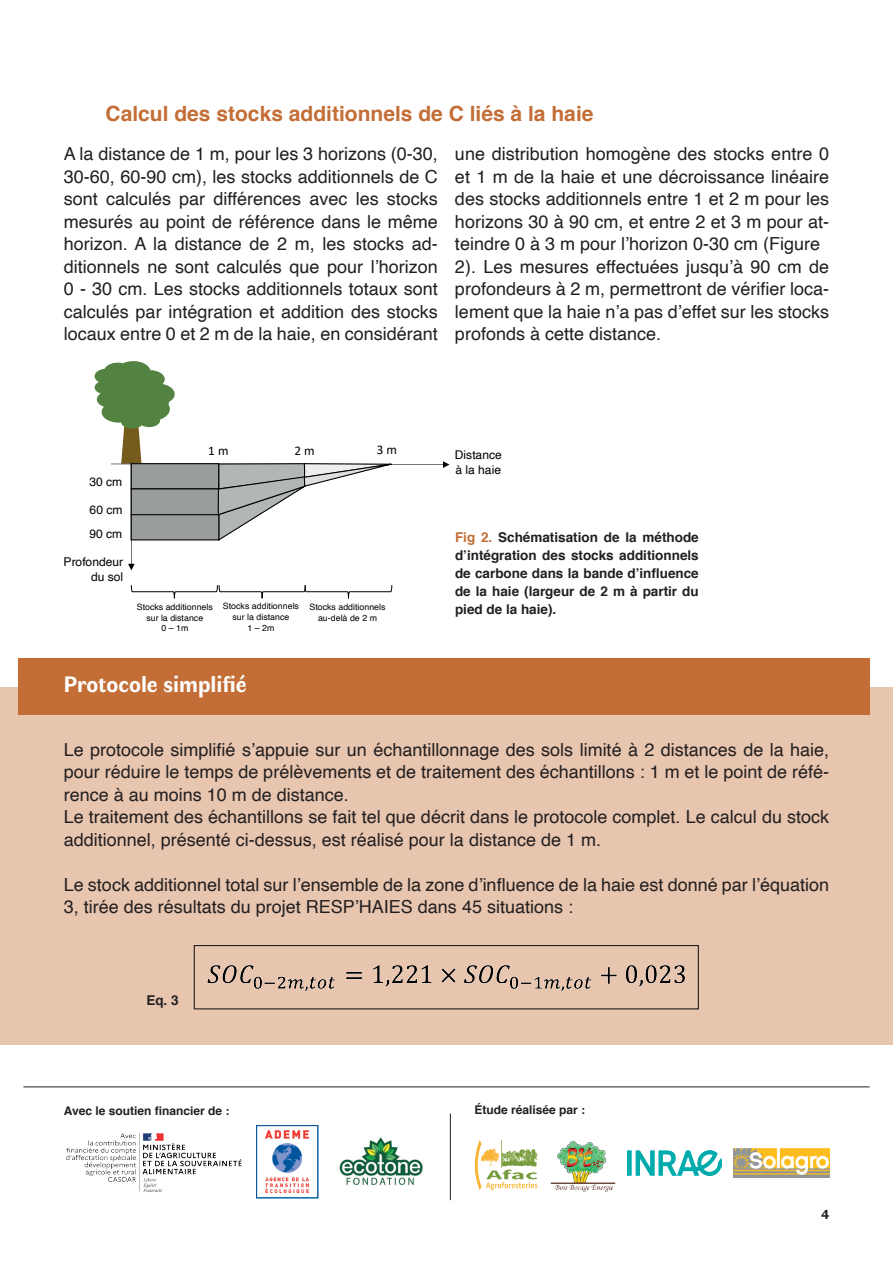
<style>
.page{position:relative;width:893px;height:1263px;background:#fff}
.page>*{position:absolute;margin:0;border:0;box-sizing:border-box;transform-origin:0 0}
.t1{font:700 22.5px "Faune Text";color:#fff}
.t2{font:700 21px "Helvetica";color:#c36e36}
.t3{font:18px/22.5px "Helvetica";color:#231f20}
.t4{font:700 13.5px/18px "Helvetica";color:#231f20;text-align:justify}
.t5{font:700 13.5px "Faune Text";color:#231f20}
.t6{font:13.2px "Calibri";color:#000001}
.t7{font:700 12px "Helvetica";color:#231f20}
.t8{font:12px/14.2px "Helvetica";color:#000001}
.t9{font:8.7px/10.9px "Helvetica";letter-spacing:.005em;color:#000001;text-align:center}
.s1{color:#c36e36}
</style>
<div class="page">
<div style="left:0;top:688px;width:893px;height:357px;background:#e7c5af"></div>
<div style="left:18px;top:658px;width:852px;height:56px;background:#c36e36"></div>
<img style="left:207px;top:965px;width:478px;height:26px">
<div style="left:194px;top:945px;width:505px;height:64px;border:1px solid #231f20"></div>
<hr style="left:23px;top:1086px;width:847px;height:1px;background:#231f20">
<img style="left:66px;top:1133px;width:176px;height:59px">
<img style="left:339px;top:1137px;width:84px;height:48px">
<img style="left:734px;top:1149px;width:95px;height:28px">
<img style="left:474px;top:1140px;width:64px;height:51px">
<img style="left:550px;top:1141px;width:66px;height:51px">
<img style="left:627px;top:1151px;width:94px;height:24px">
<hr style="left:450px;top:1113px;width:1px;height:87px;background:#231f20">
<img style="left:256px;top:1125px;width:62px;height:73px">
<svg style="left:131px;top:585px;width:261px;height:14px"></svg>
<svg style="left:94px;top:361px;width:356px;height:209px"></svg>
<p class="t2" style="left:106px;top:97px;width:489px">Calcul des stocks additionnels de C liés à la haie</p>
<p class="t3" style="left:64px;top:143px;width:376px;text-align:justify">A la distance de 1 m, pour les 3 horizons (0-30, 30-60, 60-90 cm), les stocks additionnels de C sont calculés par différences avec les stocks mesurés au point de référence dans le même horizon. A la distance de 2 m, les stocks ad&shy;ditionnels ne sont calculés que pour l’horizon 0 - 30 cm. Les stocks additionnels totaux sont calculés par intégration et addition des stocks locaux entre 0 et 2 m de la haie, en considérant</p>
<p class="t3" style="left:455px;top:143px;width:376px">une distribution homogène des stocks entre 0 et 1 m de la haie et une décroissance linéaire des stocks additionnels entre 1 et 2 m pour les horizons 30 à 90 cm, et entre 2 et 3 m pour at&shy;teindre 0 à 3 m pour l’horizon 0-30 cm (Figure 2). Les mesures effectuées jusqu’à 90 cm de profondeurs à 2 m, permettront de vérifier loca&shy;lement que la haie n’a pas d’effet sur les stocks profonds à cette distance.</p>
<p class="t8" style="left:89px;top:475px;width:34px">30 cm</p>
<p class="t8" style="left:89px;top:498px;width:35px;line-height:24.2px">60 cm<br>90 cm</p>
<p class="t8" style="left:64px;top:555px;width:61px;text-align:right">Profondeur du sol</p>
<p class="t6" style="left:208px;top:441px;width:22px">1 m</p>
<p class="t6" style="left:294px;top:441px;width:22px">2 m</p>
<p class="t6" style="left:377px;top:440px;width:22px">3 m</p>
<p class="t9" style="left:137px;top:601px;width:78px">Stocks additionnels sur la distance<br>0 – 1m</p>
<p class="t9" style="left:223px;top:601px;width:78px">Stocks additionnels sur la distance<br>1 – 2m</p>
<p class="t9" style="left:309px;top:601px;width:78px">Stocks additionnels au-delà de 2 m</p>
<p class="t1" style="left:64px;top:668px;width:184px">Protocole simplifié</p>
<p class="t8" style="left:455px;top:448px;width:49px">Distance à la haie</p>
<p class="t4" style="left:455px;top:528px;width:245px"><span class="s1">Fig 2.</span> Schématisation de la méthode d’intégration des stocks additionnels de carbone dans la bande d’influence de la haie (largeur de 2 m à partir du pied de la haie).</p>
<p class="t3" style="left:64px;top:739px;width:767px">Le protocole simplifié s’appuie sur un échantillonnage des sols limité à 2 distances de la haie, pour réduire le temps de prélèvements et de traitement des échantillons : 1 m et le point de réfé&shy;rence à au moins 10 m de distance.<br>Le traitement des échantillons se fait tel que décrit dans le protocole complet. Le calcul du stock additionnel, présenté ci-dessus, est réalisé pour la distance de 1 m.</p>
<p class="t3" style="left:64px;top:874px;width:767px">Le stock additionnel total sur l’ensemble de la zone d’influence de la haie est donné par l’équation<br>3, tirée des résultats du projet RESP’HAIES dans 45 situations :</p>
<p class="t4" style="left:146px;top:992px;width:34px">Eq. 3</p>
<p class="t7" style="left:64px;top:1101px;width:167px">Avec le soutien financier de :</p>
<p class="t7" style="left:474px;top:1100px;width:112px">Étude réalisée par :</p>
<p class="t5" style="left:821px;top:1205px;width:10px">4</p>
</div>
